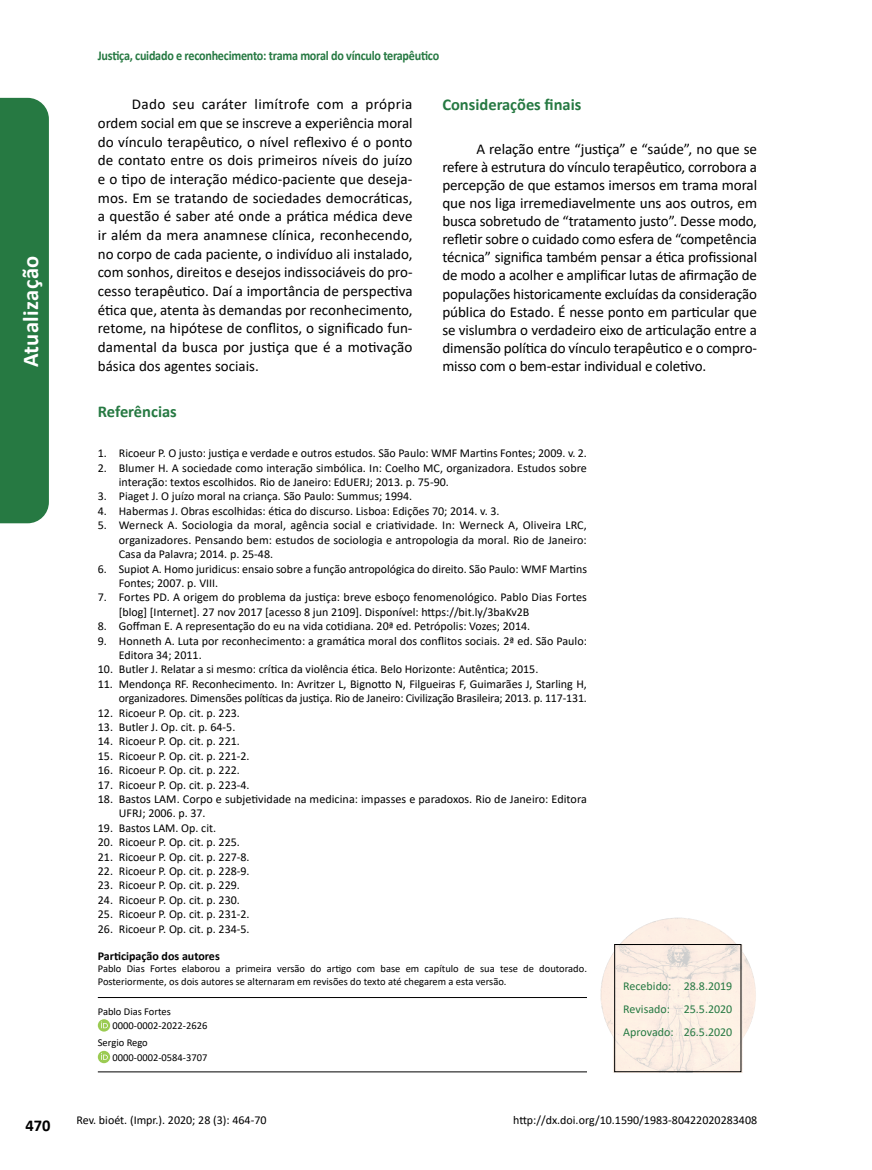
<style>
.page{position:relative;width:872px;height:1170px;background:#fff}
.page>*{position:absolute;margin:0;border:0;box-sizing:border-box;transform-origin:0 0}
.t1{font:700 22.5px "Calibri";letter-spacing:.02em;color:#fff}
.t2{font:700 16.5px "Calibri";color:#267942}
.t3{font:700 16.5px "Calibri";color:#000}
.t4{font:15px/18.8px "Calibri";letter-spacing:-.01em;color:#000;text-align:justify}
.t5{font:700 13.5px "Calibri";letter-spacing:-.02em;color:#267942;scale:.9 1}
.t6{font:12px/14.4px "Calibri";color:#000}
.t7{font:12px/23px "Calibri";color:#267942;text-align:justify}
.t8{font:700 12px "Calibri";color:#000}
.t9{font:10.5px/14.7px "Calibri";color:#000}
</style>
<div class="page">
<div style="left:0;top:98px;width:49px;height:425px;background:#267942"></div>
<hr style="left:98px;top:997px;width:489px;height:1px;background:#000">
<hr style="left:98px;top:1071px;width:489px;height:1px;background:#000">
<svg style="left:98px;top:1019px;width:12px;height:12px"></svg>
<svg style="left:101px;top:1021px;width:7px;height:7px"></svg>
<svg style="left:98px;top:1050px;width:12px;height:13px"></svg>
<svg style="left:101px;top:1052px;width:7px;height:7px"></svg>
<img style="left:600px;top:917px;width:156px;height:155px">
<div style="left:614px;top:944px;width:127px;height:127px;border:1px solid #000"></div>
<h1 class="t1" style="left:15px;top:367px;width:113px;rotate:-90deg">Atualização</h1>
<p class="t5" style="left:98px;top:46px;width:381px">Justiça, cuidado e reconhecimento: trama moral do vínculo terapêutico</p>
<p class="t4" style="left:98px;top:94px;width:316px;text-indent:34px">Dado seu caráter limítrofe com a própria ordem social em que se inscreve a experiência moral do vínculo terapêutico, o nível reflexivo é o ponto de contato entre os dois primeiros níveis do juízo e o tipo de interação médico-paciente que deseja&shy;mos. Em se tratando de sociedades democráticas, a questão é saber até onde a prática médica deve ir além da mera anamnese clínica, reconhecendo, no corpo de cada paciente, o indivíduo ali instalado, com sonhos, direitos e desejos indissociáveis do pro&shy;cesso terapêutico. Daí a importância de perspectiva ética que, atenta às demandas por reconhecimento, retome, na hipótese de conflitos, o significado fun&shy;damental da busca por justiça que é a motivação básica dos agentes sociais.</p>
<h2 class="t2" style="left:442px;top:93px;width:141px">Considerações finais</h2>
<p class="t4" style="left:442px;top:139px;width:316px;line-height:18px;text-indent:34px">A relação entre “justiça” e “saúde”, no que se refere à estrutura do vínculo terapêutico, corrobora a percepção de que estamos imersos em trama moral que nos liga irremediavelmente uns aos outros, em busca sobretudo de “tratamento justo”. Desse modo, refletir sobre o cuidado como esfera de “competência técnica” significa também pensar a ética profissional de modo a acolher e amplificar lutas de afirmação de populações historicamente excluídas da consideração pública do Estado. É nesse ponto em particular que se vislumbra o verdadeiro eixo de articulação entre a dimensão política do vínculo terapêutico e o compro&shy;misso com o bem-estar individual e coletivo.</p>
<h2 class="t2" style="left:98px;top:400px;width:81px">Referências</h2>
<p class="t6" style="left:98px;top:445px;width:490px">1. Ricoeur P. O justo: justiça e verdade e outros estudos. São Paulo: WMF Martins Fontes; 2009. v. 2.</p>
<p class="t6" style="left:119px;top:460px;width:469px;text-indent:-21px">2. Blumer H. A sociedade como interação simbólica. In: Coelho MC, organizadora. Estudos sobre interação: textos escolhidos. Rio de Janeiro: EdUERJ; 2013. p. 75-90.</p>
<p class="t6" style="left:98px;top:489px;width:316px">3. Piaget J. O juízo moral na criança. São Paulo: Summus; 1994.</p>
<p class="t6" style="left:98px;top:503px;width:403px">4. Habermas J. Obras escolhidas: ética do discurso. Lisboa: Edições 70; 2014. v. 3.</p>
<p class="t6" style="left:119px;top:517px;width:469px;text-align:justify;text-indent:-21px">5. Werneck A. Sociologia da moral, agência social e criatividade. In: Werneck A, Oliveira LRC, organizadores. Pensando bem: estudos de sociologia e antropologia da moral. Rio de Janeiro:<br>Casa da Palavra; 2014. p. 25-48.</p>
<p class="t6" style="left:119px;top:561px;width:469px;text-indent:-21px">6. Supiot A. Homo juridicus: ensaio sobre a função antropológica do direito. São Paulo: WMF Martins<br>Fontes; 2007. p. VIII.</p>
<p class="t6" style="left:119px;top:589px;width:469px;text-indent:-21px">7. Fortes PD. A origem do problema da justiça: breve esboço fenomenológico. Pablo Dias Fortes [blog] [Internet]. 27 nov 2017 [acesso 8 jun 2109]. Disponível: https://bit.ly/3baKv2B</p>
<p class="t6" style="left:98px;top:618px;width:434px">8. Goffman E. A representação do eu na vida cotidiana. 20ª ed. Petrópolis: Vozes; 2014.</p>
<p class="t6" style="left:119px;top:633px;width:469px;text-indent:-21px">9. Honneth A. Luta por reconhecimento: a gramática moral dos conflitos sociais. 2ª ed. São Paulo:<br>Editora 34; 2011.</p>
<p class="t6" style="left:98px;top:661px;width:442px">10. Butler J. Relatar a si mesmo: crítica da violência ética. Belo Horizonte: Autêntica; 2015.</p>
<p class="t6" style="left:98px;top:676px;width:490px;text-align:right">11. Mendonça RF. Reconhecimento. In: Avritzer L, Bignotto N, Filgueiras F, Guimarães J, Starling H, organizadores. Dimensões políticas da justiça. Rio de Janeiro: Civilização Brasileira; 2013. p. 117-131.</p>
<p class="t6" style="left:98px;top:705px;width:144px">12. Ricoeur P. Op. cit. p. 223.</p>
<p class="t6" style="left:98px;top:719px;width:139px">13. Butler J. Op. cit. p. 64-5.</p>
<p class="t6" style="left:98px;top:733px;width:144px">14. Ricoeur P. Op. cit. p. 221.</p>
<p class="t6" style="left:98px;top:748px;width:153px">15. Ricoeur P. Op. cit. p. 221-2.</p>
<p class="t6" style="left:98px;top:762px;width:144px">16. Ricoeur P. Op. cit. p. 222.</p>
<p class="t6" style="left:98px;top:777px;width:153px">17. Ricoeur P. Op. cit. p. 223-4.</p>
<p class="t6" style="left:119px;top:791px;width:469px;text-indent:-21px">18. Bastos LAM. Corpo e subjetividade na medicina: impasses e paradoxos. Rio de Janeiro: Editora<br>UFRJ; 2006. p. 37.</p>
<p class="t6" style="left:98px;top:820px;width:120px">19. Bastos LAM. Op. cit.</p>
<p class="t6" style="left:98px;top:834px;width:144px">20. Ricoeur P. Op. cit. p. 225.</p>
<p class="t6" style="left:98px;top:849px;width:153px">21. Ricoeur P. Op. cit. p. 227-8.</p>
<p class="t6" style="left:98px;top:863px;width:153px">22. Ricoeur P. Op. cit. p. 228-9.</p>
<p class="t6" style="left:98px;top:877px;width:144px">23. Ricoeur P. Op. cit. p. 229.</p>
<p class="t6" style="left:98px;top:892px;width:144px">24. Ricoeur P. Op. cit. p. 230.</p>
<p class="t6" style="left:98px;top:906px;width:153px">25. Ricoeur P. Op. cit. p. 231-2.</p>
<p class="t6" style="left:98px;top:921px;width:153px">26. Ricoeur P. Op. cit. p. 234-5.</p>
<p class="t8" style="left:98px;top:947px;width:123px">Participação dos autores</p>
<p class="t9" style="left:98px;top:962px;width:490px;line-height:12.6px">Pablo Dias Fortes elaborou a primeira versão do artigo com base em capítulo de sua tese de doutorado.<br>Posteriormente, os dois autores se alternaram em revisões do texto até chegarem a esta versão.</p>
<p class="t9" style="left:112px;top:1003px;width:96px;text-indent:-15px">Pablo Dias Fortes<br>0000-0002-2022-2626</p>
<p class="t9" style="left:112px;top:1035px;width:96px;text-indent:-15px">Sergio Rego<br>0000-0002-0584-3707</p>
<p class="t7" style="left:623px;top:973px;width:111px">Recebido: 28.8.2019<br>Revisado: 25.5.2020<br>Aprovado: 26.5.2020</p>
<h2 class="t3" style="left:26px;top:1113px;width:27px">470</h2>
<p class="t6" style="left:77px;top:1112px;width:191px">Rev. bioét. (Impr.). 2020; 28 (3): 464-70</p>
<p class="t6" style="left:513px;top:1112px;width:245px">http://dx.doi.org/10.1590/1983-80422020283408</p>
</div>
